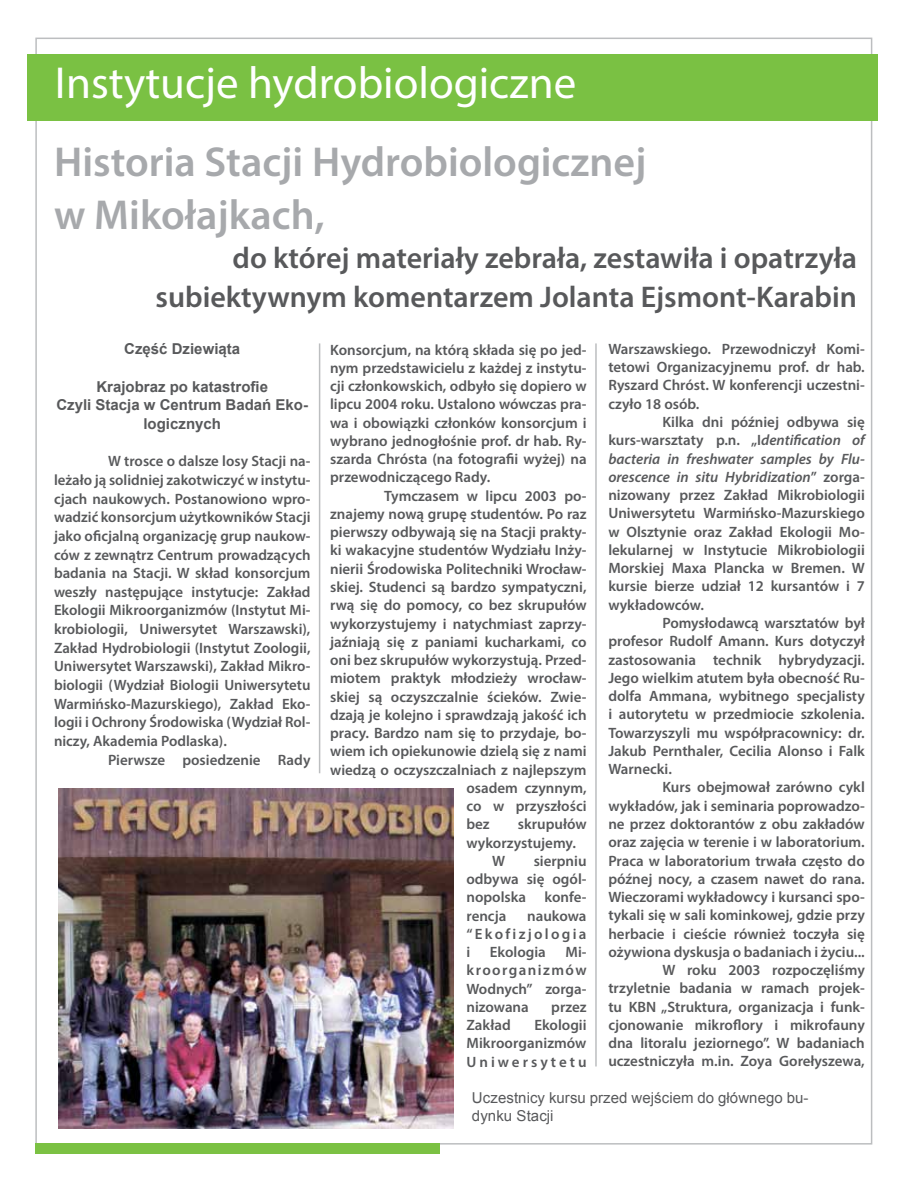
<style>
.page{position:relative;width:918px;height:1188px;background:#fff}
.page>*{position:absolute;margin:0;border:0;box-sizing:border-box;transform-origin:0 0}
.t1{font:45px "Myriad Pro";color:#fff}
.t2{font:600 42px/53.1px "Myriad Pro";color:#a7a9ac}
.t3{font:600 30px/38.7px "Myriad Pro";color:#58595b;text-align:right}
.t4{font:600 15px/18.3px "Myriad Pro";color:#58595b;text-align:justify}
.t5{font:700 15px/18.6px "Arial";color:#58595b;text-align:center}
.t6{font:15px/18px "Arial";letter-spacing:.005em;color:#58595b}
.s1{font-style:italic}
</style>
<div class="page">
<div style="left:28px;top:54px;width:850px;height:66px;background:#7ac143"></div>
<hr style="left:595px;top:343px;width:2px;height:724px;background:#bcbec0">
<hr style="left:319px;top:343px;width:1px;height:430px;background:#bcbec0">
<div style="left:35px;top:1143px;width:405px;height:10px;background:#7bc143"></div>
<img style="left:58px;top:788px;width:396px;height:341px">
<h1 class="t1" style="left:55px;top:55px;width:523px">Instytucje hydrobiologiczne</h1>
<h2 class="t2" style="left:54px;top:135px;width:594px">Historia Stacji Hydrobiologicznej w Mikołajkach,</h2>
<h3 class="t3" style="left:156px;top:238px;width:703px">do której materiały zebrała, zestawiła i opatrzyła subiektywnym komentarzem Jolanta Ejsmont-Karabin</h3>
<p class="t5" style="left:124px;top:340px;width:117px">Część Dziewiąta</p>
<p class="t5" style="left:56px;top:378px;width:253px">Krajobraz po katastrofie<br>Czyli Stacja w Centrum Badań Eko&shy;logicznych</p>
<p class="t4" style="left:54px;top:452px;width:258px;text-indent:54px">W trosce o dalsze losy Stacji na&shy;leżało ją solidniej zakotwiczyć w instytu&shy;cjach naukowych. Postanowiono wpro&shy;wadzić konsorcjum użytkowników Stacji jako oficjalną organizację grup naukow&shy;ców z zewnątrz Centrum prowadzących badania na Stacji. W skład konsorcjum weszły następujące instytucje: Zakład Ekologii Mikroorganizmów (Instytut Mi&shy;krobiologii, Uniwersytet Warszawski), Zakład Hydrobiologii (Instytut Zoologii, Uniwersytet Warszawski), Zakład Mikro&shy;biologii (Wydział Biologii Uniwersytetu Warmińsko-Mazurskiego), Zakład Eko&shy;logii i Ochrony Środowiska (Wydział Rol&shy;niczy, Akademia Podlaska).</p>
<p class="t4" style="left:108px;top:750px;width:204px">Pierwsze posiedzenie Rady</p>
<p class="t4" style="left:330px;top:340px;width:258px">Konsorcjum, na którą składa się po jed&shy;nym przedstawicielu z każdej z instytu&shy;cji członkowskich, odbyło się dopiero w lipcu 2004 roku. Ustalono wówczas pra&shy;wa i obowiązki członków konsorcjum i wybrano jednogłośnie prof. dr hab. Ry&shy;szarda Chrósta (na fotografii wyżej) na przewodniczącego Rady.</p>
<p class="t4" style="left:384px;top:486px;width:204px">Tymczasem w lipcu 2003 po-</p>
<p class="t4" style="left:330px;top:504px;width:258px">znajemy nową grupę studentów. Po raz</p>
<p class="t4" style="left:330px;top:523px;width:258px">pierwszy odbywają się na Stacji prakty-</p>
<p class="t4" style="left:330px;top:541px;width:258px">ki wakacyjne studentów Wydziału Inży-</p>
<p class="t4" style="left:330px;top:559px;width:258px">nierii Środowiska Politechniki Wrocław-</p>
<p class="t4" style="left:330px;top:577px;width:258px">skiej. Studenci są bardzo sympatyczni,</p>
<p class="t4" style="left:330px;top:596px;width:258px">rwą się do pomocy, co bez skrupułów</p>
<p class="t4" style="left:330px;top:614px;width:258px">wykorzystujemy i natychmiast zaprzy-</p>
<p class="t4" style="left:330px;top:632px;width:258px">jaźniają się z paniami kucharkami, co</p>
<p class="t4" style="left:330px;top:650px;width:258px">oni bez skrupułów wykorzystują. Przed-</p>
<p class="t4" style="left:330px;top:669px;width:258px">miotem praktyk młodzieży wrocław-</p>
<p class="t4" style="left:330px;top:687px;width:258px">skiej są oczyszczalnie ścieków. Zwie-</p>
<p class="t4" style="left:330px;top:705px;width:258px">dzają je kolejno i sprawdzają jakość ich</p>
<p class="t4" style="left:330px;top:723px;width:258px">pracy. Bardzo nam się to przydaje, bo-</p>
<p class="t4" style="left:330px;top:742px;width:258px">wiem ich opiekunowie dzielą się z nami</p>
<p class="t4" style="left:330px;top:760px;width:258px">wiedzą o oczyszczalniach z najlepszym</p>
<p class="t4" style="left:466px;top:778px;width:122px">osadem czynnym,</p>
<p class="t4" style="left:466px;top:796px;width:122px">co w przyszłości</p>
<p class="t4" style="left:466px;top:815px;width:25px">bez</p>
<p class="t4" style="left:518px;top:815px;width:70px">skrupułów</p>
<p class="t4" style="left:466px;top:833px;width:111px">wykorzystujemy.</p>
<p class="t4" style="left:492px;top:851px;width:15px">W</p>
<p class="t4" style="left:466px;top:851px;width:122px;text-indent:67px">sierpniu odbywa się ogól&shy;nopolska konfe&shy;rencja</p>
<p class="t4" style="left:466px;top:906px;width:122px;text-indent:61px">naukowa “Ekofizjologia i</p>
<p class="t4" style="left:490px;top:943px;width:58px">Ekologia</p>
<p class="t4" style="left:466px;top:943px;width:122px;text-indent:99px">Mi&shy;kroorganizmów Wodnych” zorga&shy;nizowana</p>
<p class="t4" style="left:551px;top:997px;width:37px">przez</p>
<p class="t4" style="left:466px;top:1016px;width:46px">Zakład</p>
<p class="t4" style="left:466px;top:1016px;width:122px;text-indent:68px">Ekologii Mikroorganizmów Uniwersytetu</p>
<p class="t4" style="left:608px;top:339px;width:258px">Warszawskiego. Przewodniczył Komi&shy;tetowi Organizacyjnemu prof. dr hab.<br>Ryszard Chróst. W konferencji uczestni&shy;czyło 18 osób.</p>
<p class="t4" style="left:608px;top:412px;width:258px;text-indent:54px">Kilka dni później odbywa się kurs-warsztaty p.n. „I<span class="s1">dentification of bacteria in freshwater samples by Flu&shy;orescence in situ Hybridization</span>” zorga&shy;nizowany przez Zakład Mikrobiologii Uniwersytetu Warmińsko-Mazurskiego w Olsztynie oraz Zakład Ekologii Mo&shy;lekularnej w Instytucie Mikrobiologii Morskiej Maxa Plancka w Bremen. W kursie bierze udział 12 kursantów i 7 wykładowców.</p>
<p class="t4" style="left:608px;top:613px;width:258px;text-indent:54px">Pomysłodawcą warsztatów był profesor Rudolf Amann. Kurs dotyczył zastosowania technik hybrydyzacji.<br>Jego wielkim atutem była obecność Ru&shy;dolfa Ammana, wybitnego specjalisty i autorytetu w przedmiocie szkolenia.<br>Towarzyszyli mu współpracownicy: dr.<br>Jakub Pernthaler, Cecilia Alonso i Falk Warnecki.</p>
<p class="t4" style="left:608px;top:778px;width:258px;text-align:right">Kurs obejmował zarówno cykl wykładów, jak i seminaria poprowadzo&shy;ne przez doktorantów z obu zakładów oraz zajęcia w terenie i w laboratorium.<br>Praca w laboratorium trwała często do późnej nocy, a czasem nawet do rana.<br>Wieczorami wykładowcy i kursanci spo&shy;tykali się w sali kominkowej, gdzie przy herbacie i cieście również toczyła się ożywiona dyskusja o badaniach i życiu...<br>W roku 2003 rozpoczęliśmy trzyletnie badania w ramach projek&shy;tu KBN „Struktura, organizacja i funk&shy;cjonowanie mikroflory i mikrofauny dna litoralu jeziornego”. W badaniach uczestniczyła m.in. Zoya Gorełyszewa,</p>
<p class="t6" style="left:472px;top:1089px;width:338px">Uczestnicy kursu przed wejściem do głównego bu&shy;dynku Stacji</p>
</div>
